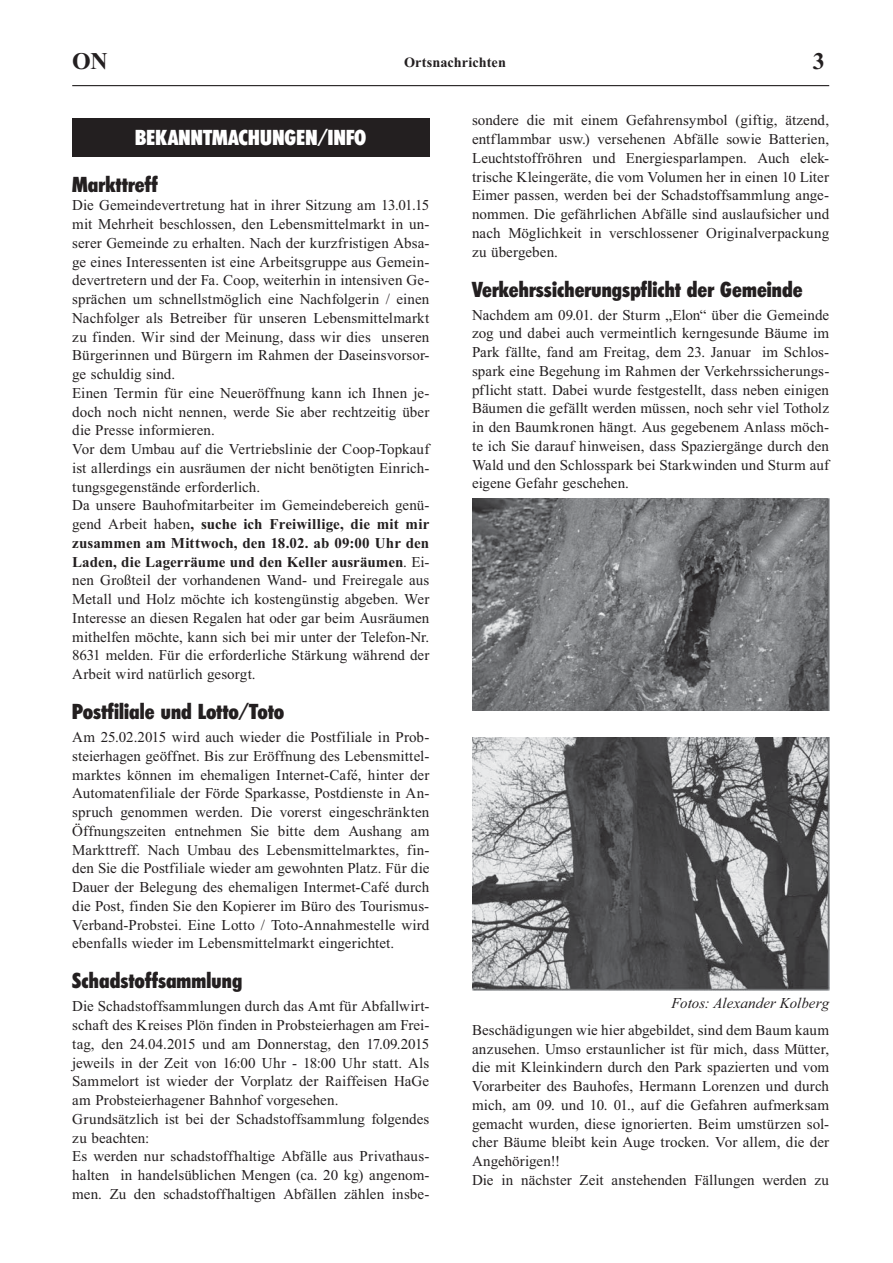
<style>
.page{position:relative;width:893px;height:1263px;background:#fff}
.page>*{position:absolute;margin:0;border:0;box-sizing:border-box;transform-origin:0 0}
.t1{font:700 24px "Times New Roman";color:#231f20}
.t2{font:800 condensed 21px "Limerick";letter-spacing:.005em;color:#231f20}
.t3{font:800 condensed 21px "Limerick";letter-spacing:.015em;color:#fff}
.t4{font:15px/18.8px "Times New Roman";letter-spacing:.005em;color:#231f20}
.t5{font:italic 15px "Times New Roman";letter-spacing:.005em;color:#231f20}
.t6{font:700 14.25px "Times New Roman";letter-spacing:.005em;color:#231f20}
.s1{font-weight:700}
</style>
<div class="page">
<hr style="left:72px;top:85px;width:757px;height:1px;background:#231f20">
<div style="left:72px;top:118px;width:357px;height:38px;background:#231f20"></div>
<img style="left:472px;top:499px;width:357px;height:211px">
<img style="left:472px;top:738px;width:357px;height:253px">
<h1 class="t1" style="left:72px;top:54px;width:37px">ON</h1>
<h1 class="t1" style="left:813px;top:54px;width:13px">3</h1>
<p class="t6" style="left:404px;top:58px;width:103px">Ortsnachrichten</p>
<h2 class="t3" style="left:135px;top:129px;width:233px">BEKANNTMACHUNGEN/INFO</h2>
<h2 class="t2" style="left:72px;top:175px;width:87px">Markttreff</h2>
<p class="t4" style="left:72px;top:197px;width:359px">Die Gemeindevertretung hat in ihrer Sitzung am 13.01.15 mit Mehrheit beschlossen, den Lebensmittelmarkt in un&shy;serer Gemeinde zu erhalten. Nach der kurzfristigen Absa&shy;ge eines Interessenten ist eine Arbeitsgruppe aus Gemein&shy;devertretern und der Fa. Coop, weiterhin in intensiven Ge&shy;sprächen um schnellstmöglich eine Nachfolgerin / einen Nachfolger als Betreiber für unseren Lebensmittelmarkt zu finden. Wir sind der Meinung, dass wir dies unseren Bürgerinnen und Bürgern im Rahmen der Daseinsvorsor&shy;ge schuldig sind.<br>Einen Termin für eine Neueröffnung kann ich Ihnen je&shy;doch noch nicht nennen, werde Sie aber rechtzeitig über die Presse informieren.<br>Vor dem Umbau auf die Vertriebslinie der Coop-Topkauf ist allerdings ein ausräumen der nicht benötigten Einrich&shy;tungsgegenstände erforderlich.<br>Da unsere Bauhofmitarbeiter im Gemeindebereich genü&shy;gend Arbeit haben<span class="s1">, suche ich Freiwillige, die mit mir zusammen am Mittwoch, den 18.02. ab 09:00 Uhr den Laden, die Lagerräume und den Keller ausräumen</span>. Ei&shy;nen Großteil der vorhandenen Wand- und Freiregale aus Metall und Holz möchte ich kostengünstig abgeben. Wer Interesse an diesen Regalen hat oder gar beim Ausräumen mithelfen möchte, kann sich bei mir unter der Telefon-Nr.<br>8631 melden. Für die erforderliche Stärkung während der Arbeit wird natürlich gesorgt.</p>
<h2 class="t2" style="left:72px;top:703px;width:213px">Postfiliale und Lotto/Toto</h2>
<p class="t4" style="left:72px;top:729px;width:359px;text-align:justify">Am 25.02.2015 wird auch wieder die Postfiliale in Prob&shy;steierhagen geöffnet. Bis zur Eröffnung des Lebensmittel&shy;marktes können im ehemaligen Internet-Café, hinter der Automatenfiliale der Förde Sparkasse, Postdienste in An&shy;spruch genommen werden. Die vorerst eingeschränkten Öffnungszeiten entnehmen Sie bitte dem Aushang am Markttreff. Nach Umbau des Lebensmittelmarktes, fin&shy;den Sie die Postfiliale wieder am gewohnten Platz. Für die Dauer der Belegung des ehemaligen Intermet-Café durch die Post, finden Sie den Kopierer im Büro des Tourismus-Verband-Probstei. Eine Lotto / Toto-Annahmestelle wird ebenfalls wieder im Lebensmittelmarkt eingerichtet.</p>
<h2 class="t2" style="left:72px;top:972px;width:171px">Schadstoffsammlung</h2>
<p class="t4" style="left:72px;top:998px;width:359px">Die Schadstoffsammlungen durch das Amt für Abfallwirt&shy;schaft des Kreises Plön finden in Probsteierhagen am Frei&shy;tag, den 24.04.2015 und am Donnerstag, den 17.09.2015 jeweils in der Zeit von 16:00 Uhr - 18:00 Uhr statt. Als Sammelort ist wieder der Vorplatz der Raiffeisen HaGe am Probsteierhagener Bahnhof vorgesehen.<br>Grundsätzlich ist bei der Schadstoffsammlung folgendes zu beachten:<br>Es werden nur schadstoffhaltige Abfälle aus Privathaus&shy;halten in handelsüblichen Mengen (ca. 20 kg) angenom&shy;men. Zu den schadstoffhaltigen Abfällen zählen insbe-</p>
<p class="t4" style="left:472px;top:112px;width:359px;text-align:justify">sondere die mit einem Gefahrensymbol (giftig, ätzend, entflammbar usw.) versehenen Abfälle sowie Batterien, Leuchtstoffröhren und Energiesparlampen. Auch elek&shy;trische Kleingeräte, die vom Volumen her in einen 10 Liter Eimer passen, werden bei der Schadstoffsammlung ange&shy;nommen. Die gefährlichen Abfälle sind auslaufsicher und nach Möglichkeit in verschlossener Originalverpackung zu übergeben.</p>
<h2 class="t2" style="left:472px;top:280px;width:332px">Verkehrssicherungspflicht der Gemeinde</h2>
<p class="t4" style="left:472px;top:307px;width:359px;text-align:justify">Nachdem am 09.01. der Sturm „Elon“ über die Gemeinde zog und dabei auch vermeintlich kerngesunde Bäume im Park fällte, fand am Freitag, dem 23. Januar im Schlos&shy;spark eine Begehung im Rahmen der Verkehrssicherungs&shy;pflicht statt. Dabei wurde festgestellt, dass neben einigen Bäumen die gefällt werden müssen, noch sehr viel Totholz in den Baumkronen hängt. Aus gegebenem Anlass möch&shy;te ich Sie darauf hinweisen, dass Spaziergänge durch den Wald und den Schlosspark bei Starkwinden und Sturm auf eigene Gefahr geschehen.</p>
<p class="t5" style="left:671px;top:997px;width:159px">Fotos: Alexander Kolberg</p>
<p class="t4" style="left:472px;top:1022px;width:359px">Beschädigungen wie hier abgebildet, sind dem Baum kaum anzusehen. Umso erstaunlicher ist für mich, dass Mütter, die mit Kleinkindern durch den Park spazierten und vom Vorarbeiter des Bauhofes, Hermann Lorenzen und durch mich, am 09. und 10. 01., auf die Gefahren aufmerksam gemacht wurden, diese ignorierten. Beim umstürzen sol&shy;cher Bäume bleibt kein Auge trocken. Vor allem, die der Angehörigen!!<br>Die in nächster Zeit anstehenden Fällungen werden zu</p>
</div>
